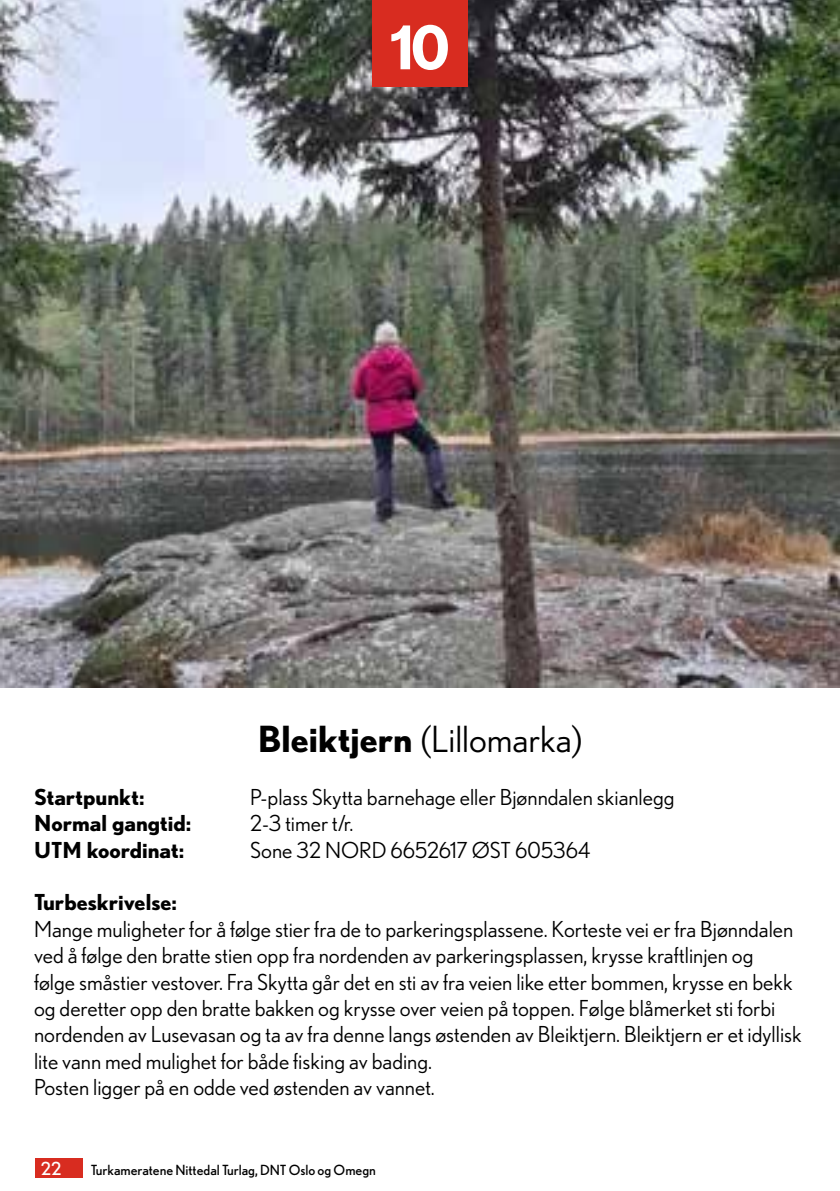
<style>
.page{position:relative;width:840px;height:1191px;background:#fff}
.page>*{position:absolute;margin:0;border:0;box-sizing:border-box;transform-origin:0 0}
.t1{font:700 60px "Nobel";color:#fff}
.t2{font:36px "Nobel";color:#000}
.t3{font:22px/26.4px "Nobel";color:#000}
.t4{font:700 22px "Nobel";color:#000}
.t5{font:18px "Nobel";color:#fff}
.t6{font:14px "Nobel";color:#000}
.s1{font-weight:700}
</style>
<div class="page">
<div style="left:35px;top:1158px;width:48px;height:19px;background:#d82c20"></div>
<img style="left:0;top:0;width:839px;height:687px">
<div style="left:372px;top:0;width:95px;height:86px;background:#d82c20"></div>
<h1 class="t1" style="left:390px;top:12px;width:61px">10</h1>
<h2 class="t2" style="left:258px;top:718px;width:325px"><span class="s1">Bleiktjern</span> (Lillomarka)</h2>
<p class="t4" style="left:34px;top:783px;width:112px">Startpunkt:</p>
<p class="t3" style="left:250px;top:783px;width:425px">P-plass Skytta barnehage eller Bjønndalen skianlegg</p>
<p class="t4" style="left:34px;top:810px;width:159px">Normal gangtid:</p>
<p class="t3" style="left:250px;top:810px;width:104px">2-3 timer t/r.</p>
<p class="t4" style="left:34px;top:836px;width:152px">UTM koordinat:</p>
<p class="t3" style="left:250px;top:836px;width:341px">Sone 32 NORD 6652617 ØST 605364</p>
<p class="t4" style="left:34px;top:889px;width:144px">Turbeskrivelse:</p>
<p class="t3" style="left:34px;top:915px;width:768px">Mange muligheter for å følge stier fra de to parkeringsplassene. Korteste vei er fra Bjønndalen ved å følge den bratte stien opp fra nordenden av parkeringsplassen, krysse kraftlinjen og<br>følge småstier vestover. Fra Skytta går det en sti av fra veien like etter bommen, krysse en bekk og deretter opp den bratte bakken og krysse over veien på toppen. Følge blåmerket sti forbi nordenden av Lusevasan og ta av fra denne langs østenden av Bleiktjern. Bleiktjern er et idyllisk lite vann med mulighet for både fisking av bading.<br>Posten ligger på en odde ved østenden av vannet.</p>
<p class="t5" style="left:41px;top:1158px;width:22px">22</p>
<p class="t6" style="left:91px;top:1161px;width:286px">Turkameratene Nittedal Turlag, DNT Oslo og Omegn</p>
</div>
